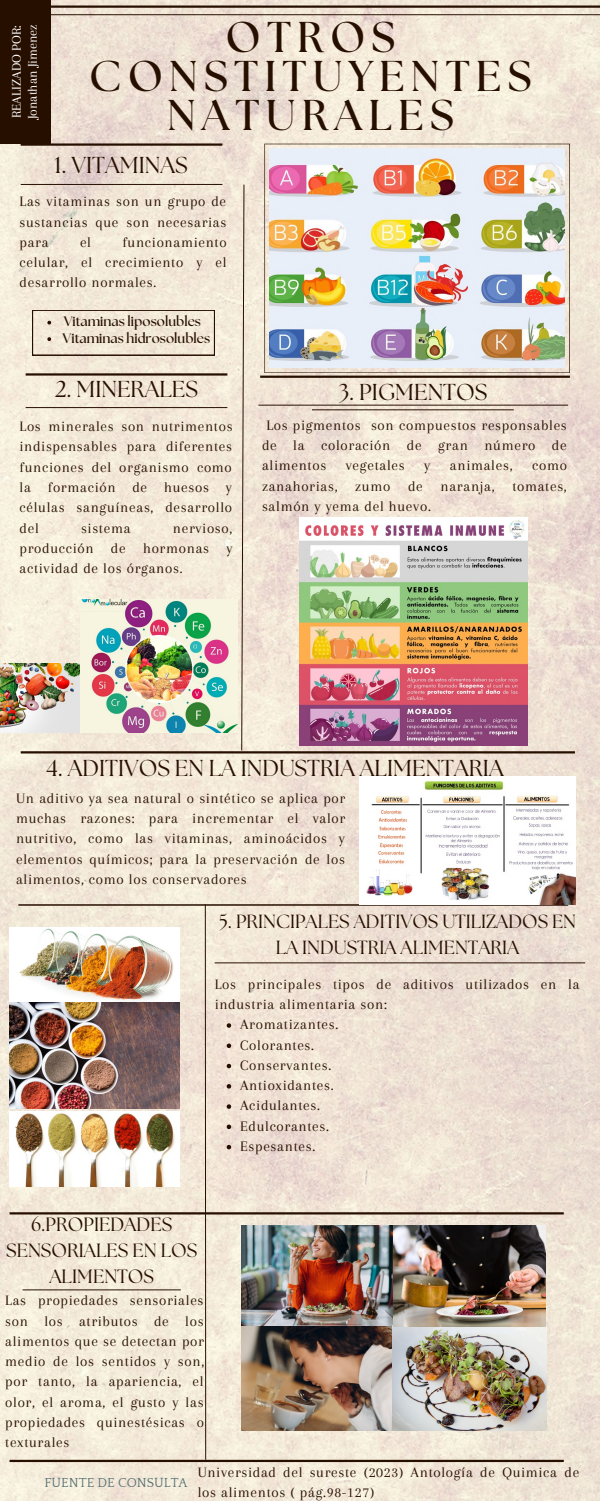
<style>
.page{position:relative;width:600px;height:1501px;background:#fff}
.page>*{position:absolute;margin:0;border:0;box-sizing:border-box;transform-origin:0 0}
.t1{font:700 43px/39px "The Seasons";letter-spacing:.145em;color:#270f00;text-align:center}
.t2{font:23px "The Seasons";color:#270f00}
.t3{font:19.2px/26.3px "The Seasons";color:#270f00;text-align:center}
.t4{font:19px/26.2px "The Seasons";color:#270f00;text-align:center}
.t5{font:15px/20.2px "Arapey";letter-spacing:.045em;color:#270f00;text-align:justify}
.t6{font:700 13.6px/16.5px "The Seasons";color:#270f00}
.t7{font:13.6px/16.1px "Arapey";color:#fff}
.t8{font:13.3px "Quattrocento";color:#537072}
</style>
<div class="page">
<img style="left:0;top:0;width:600px;height:1500px">
<hr style="left:0;top:5px;width:600px;height:3px;background:#270f00">
<hr style="left:0;top:14px;width:600px;height:1px;background:#270f00">
<div style="left:0;top:0;width:51px;height:143px;background:#270f00"></div>
<svg style="left:264px;top:144px;width:306px;height:229px;background:#dacfc1"></svg>
<img style="left:270px;top:149px;width:295px;height:219px">
<hr style="left:21px;top:143px;width:201px;height:3px;background:#270f00">
<svg style="left:32px;top:310px;width:183px;height:45px;background:#e9decd"></svg>
<svg style="left:241px;top:184px;width:4px;height:567px;background:#bfb1a1"></svg>
<hr style="left:26px;top:373px;width:201px;height:2px;background:#270f00">
<hr style="left:26px;top:407px;width:201px;height:1px;background:#270f00">
<hr style="left:260px;top:375px;width:310px;height:3px;background:#270f00">
<hr style="left:21px;top:751px;width:554px;height:2px;background:#270f00">
<hr style="left:18px;top:904px;width:550px;height:1px;background:#270f00">
<hr style="left:215px;top:962px;width:370px;height:1px;background:#270f00">
<svg style="left:205px;top:903px;width:1px;height:556px"></svg>
<hr style="left:10px;top:1211px;width:554px;height:3px;background:#270f00">
<hr style="left:23px;top:1289px;width:158px;height:1px;background:#270f00">
<hr style="left:10px;top:1459px;width:554px;height:2px;background:#270f00">
<hr style="left:21px;top:184px;width:201px;height:1px;background:#270f00">
<hr style="left:258px;top:405px;width:310px;height:1px;background:#270f00">
<hr style="left:312px;top:409px;width:202px;height:1px;background:#270f00">
<img style="left:299px;top:517px;width:228px;height:228px">
<img style="left:80px;top:599px;width:157px;height:133px">
<img style="left:0;top:663px;width:80px;height:69px">
<img style="left:360px;top:776px;width:216px;height:128px">
<img style="left:10px;top:927px;width:170px;height:181px">
<img style="left:10px;top:1111px;width:170px;height:74px">
<img style="left:241px;top:1224px;width:151px;height:206px">
<img style="left:392px;top:1325px;width:154px;height:105px">
<img style="left:394px;top:1224px;width:152px;height:101px">
<svg style="left:227px;top:1023px;width:4px;height:4px"></svg>
<svg style="left:227px;top:1043px;width:4px;height:4px"></svg>
<svg style="left:227px;top:1063px;width:4px;height:5px"></svg>
<svg style="left:227px;top:1083px;width:4px;height:5px"></svg>
<svg style="left:227px;top:1104px;width:4px;height:4px"></svg>
<svg style="left:227px;top:1124px;width:4px;height:4px"></svg>
<svg style="left:227px;top:1144px;width:4px;height:5px"></svg>
<p class="t7" style="left:8px;top:119px;width:97px;rotate:-90deg">REALIZADO POR:<br>Jonathan Jimenez</p>
<h1 class="t1" style="left:89px;top:19px;width:444px">OTROS<br>CONSTITUYENTES<br>NATURALES</h1>
<h2 class="t2" style="left:55px;top:155px;width:135px">1. VITAMINAS</h2>
<p class="t5" style="left:20px;top:191px;width:208px">Las vitaminas son un grupo de sustancias que son necesarias para</p>
<p class="t5" style="left:20px;top:232px;width:209px;text-indent:103px">funcionamiento celular, el crecimiento y el desarrollo normales.</p>
<p class="t5" style="left:80px;top:232px;width:13px">el</p>
<p class="t6" style="left:63px;top:313px;width:149px">Vitaminas liposolubles<br>Vitaminas hidrosolubles</p>
<h2 class="t2" style="left:55px;top:379px;width:145px">2. MINERALES</h2>
<p class="t5" style="left:20px;top:416px;width:215px">Los minerales son nutrimentos indispensables para diferentes funciones del organismo como la formación de huesos y células sanguíneas, desarrollo del</p>
<p class="t5" style="left:20px;top:517px;width:215px;text-indent:153px">nervioso, producción de hormonas y actividad de los órganos.</p>
<p class="t5" style="left:81px;top:517px;width:51px">sistema</p>
<h2 class="t2" style="left:338px;top:381px;width:150px">3. PIGMENTOS</h2>
<p class="t5" style="left:262px;top:415px;width:306px">Los pigmentos son compuestos responsables de la coloración de gran número de alimentos</p>
<p class="t5" style="left:346px;top:455px;width:60px">vegetales</p>
<p class="t5" style="left:424px;top:455px;width:8px">y</p>
<p class="t5" style="left:450px;top:455px;width:64px">animales,</p>
<p class="t5" style="left:262px;top:455px;width:306px;text-indent:270px">como zanahorias, zumo de naranja, tomates, salmón y yema del huevo.</p>
<h2 class="t2" style="left:46px;top:757px;width:459px">4. ADITIVOS EN LA INDUSTRIA ALIMENTARIA</h2>
<p class="t5" style="left:16px;top:788px;width:331px">Un aditivo ya sea natural o sintético se aplica por muchas razones: para incrementar el valor nutritivo, como las vitaminas, aminoácidos y elementos químicos; para la preservación de los alimentos, como los conservadores</p>
<p class="t4" style="left:219px;top:909px;width:358px">5. PRINCIPALES ADITIVOS UTILIZADOS EN<br>LA INDUSTRIA ALIMENTARIA</p>
<p class="t5" style="left:215px;top:973px;width:366px">Los principales tipos de aditivos utilizados en la industria alimentaria son:</p>
<p class="t3" style="left:6px;top:1211px;width:193px">6.PROPIEDADES<br>SENSORIALES EN LOS<br>ALIMENTOS</p>
<p class="t5" style="left:5px;top:1290px;width:201px">Las propiedades sensoriales son los atributos de los alimentos que se detectan por medio de los sentidos y son, por tanto, la apariencia, el olor, el aroma, el gusto y las propiedades quinestésicas o texturales</p>
<p class="t5" style="left:240px;top:1014px;width:100px;text-align:left">Aromatizantes.<br>Colorantes.<br>Conservantes.<br>Antioxidantes.<br>Acidulantes.<br>Edulcorantes.<br>Espesantes.</p>
<p class="t8" style="left:45px;top:1474px;width:144px">FUENTE DE CONSULTA</p>
<p class="t5" style="left:198px;top:1461px;width:383px">Universidad del sureste (2023) Antología de Quimica de los alimentos ( pág.98-127)</p>
</div>
